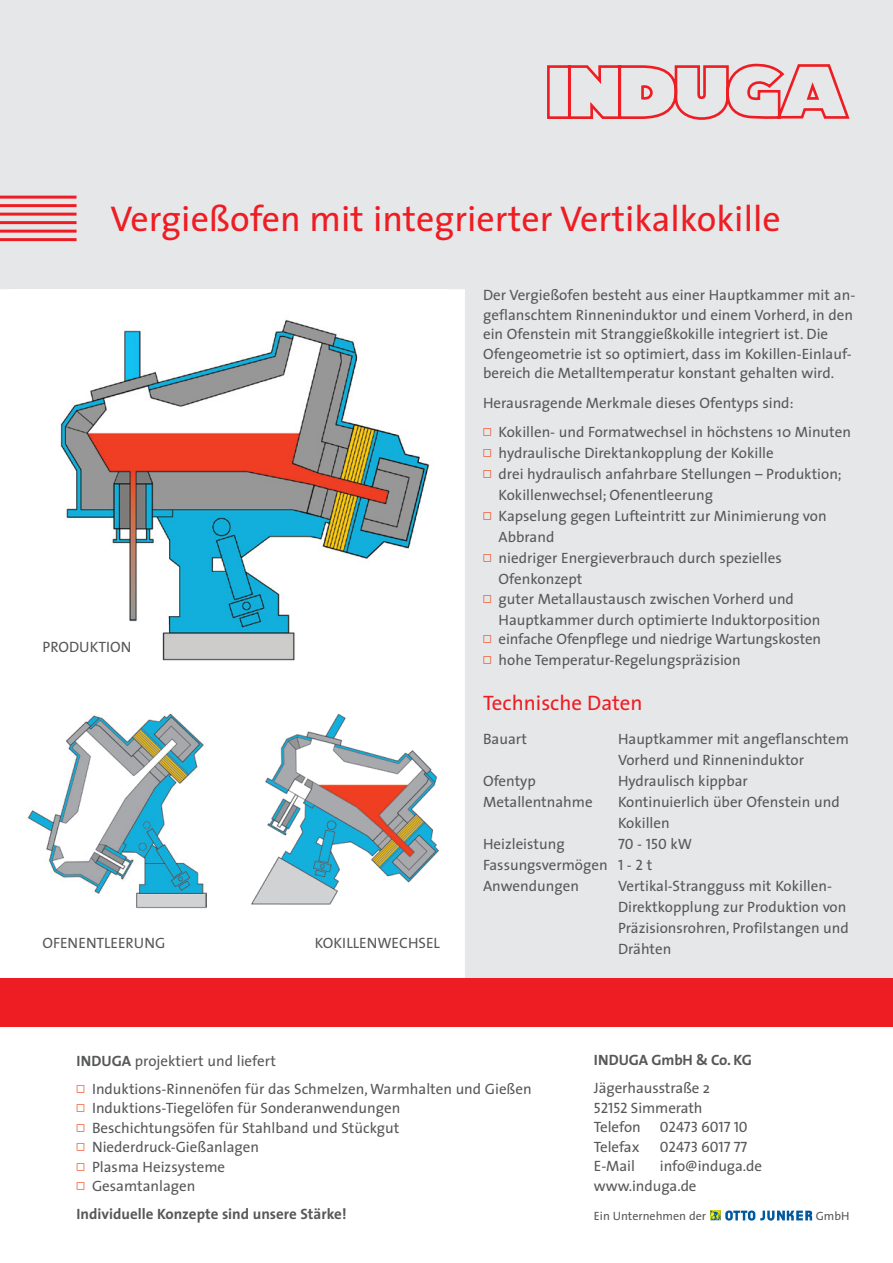
<style>
.page{position:relative;width:893px;height:1263px;background:#fff}
.page>*{position:absolute;margin:0;border:0;box-sizing:border-box;transform-origin:0 0}
.t1{font:36px "The Sans";color:#ee1d23}
.t2{font:21px "The Sans";color:#ee1d23}
.t3{font:15px/19.5px "The Sans";color:#57585a}
.t4{font:700 15px "The Sans";color:#57585a}
.t5{font:15px "The Sans Caps";letter-spacing:-.005em;color:#57585a}
.t6{font:12px "The Sans";color:#57585a}
.s1{font-family:"Universal Newswith Comm Pi";color:#f04d22}
.s2{font-family:"The Sans"}
.s3{font-family:"The Sans Caps"}
.s4{font-weight:700}
</style>
<div class="page">
<div style="left:0;top:0;width:893px;height:1000px;background:#e6e7e9"></div>
<hr style="left:0;top:196px;width:77px;height:3px;background:#ee1d23">
<hr style="left:0;top:204px;width:77px;height:3px;background:#ee1d23">
<hr style="left:0;top:213px;width:77px;height:3px;background:#ee1d23">
<hr style="left:0;top:221px;width:77px;height:3px;background:#ee1d23">
<hr style="left:0;top:230px;width:77px;height:3px;background:#ee1d23">
<hr style="left:0;top:238px;width:77px;height:3px;background:#ee1d23">
<svg style="left:547px;top:64px;width:303px;height:56px"></svg>
<div style="left:3px;top:292px;width:459px;height:683px;background:#fff"></div>
<div style="left:0;top:289px;width:465px;height:689px;border:7px solid #fff"></div>
<img style="left:60px;top:319px;width:370px;height:342px">
<svg style="left:0;top:697px;width:207px;height:238px"></svg>
<img style="left:251px;top:713px;width:188px;height:192px">
<svg style="left:710px;top:1210px;width:102px;height:11px"></svg>
<div style="left:0;top:978px;width:893px;height:48px;background:#ee1d23"></div>
<h1 class="t1" style="left:111px;top:189px;width:672px">Vergießofen mit integrierter Vertikalkokille</h1>
<p class="t3" style="left:43px;top:637px;width:90px">PRODUKTION</p>
<p class="t3" style="left:43px;top:933px;width:124px">OFENENTLEERUNG</p>
<p class="t3" style="left:315px;top:933px;width:127px">KOKILLENWECHSEL</p>
<p class="t3" style="left:483px;top:285px;width:374px">Der Vergießofen besteht aus einer Hauptkammer mit an&shy;geflanschtem Rinneninduktor und einem Vorherd, in den ein Ofenstein mit Stranggießkokille integriert ist. Die Ofengeometrie ist so optimiert, dass im Kokillen-Einlauf&shy;bereich die Metalltemperatur konstant gehalten wird.</p>
<p class="t3" style="left:483px;top:387px;width:369px;line-height:29.5px">Herausragende Merkmale dieses Ofentyps sind:<br><span class="s1">▫</span> Kokillen- und Formatwechsel in höchstens 10 Minuten</p>
<p class="t3" style="left:483px;top:443px;width:292px"><span class="s1">▫</span> hydraulische Direktankopplung der Kokille</p>
<p class="t3" style="left:483px;top:464px;width:360px"><span class="s1">▫</span> drei hydraulisch anfahrbare Stellungen – Produktion;</p>
<p class="t3" style="left:499px;top:485px;width:216px">Kokillenwechsel; Ofenentleerung</p>
<p class="t3" style="left:483px;top:506px;width:345px"><span class="s1">▫</span> Kapselung gegen Lufteintritt zur Minimierung von</p>
<p class="t3" style="left:499px;top:527px;width:57px">Abbrand</p>
<p class="t3" style="left:483px;top:548px;width:300px"><span class="s1">▫</span> niedriger Energieverbrauch durch spezielles</p>
<p class="t3" style="left:499px;top:569px;width:85px">Ofenkonzept</p>
<p class="t3" style="left:499px;top:588px;width:323px;line-height:21px;text-indent:-16px"><span class="s1">▫</span> guter Metallaustausch zwischen Vorherd und<br>Hauptkammer durch optimierte Induktorposition</p>
<p class="t3" style="left:483px;top:628px;width:340px;line-height:21px"><span class="s1">▫</span> einfache Ofenpflege und niedrige Wartungskosten <span class="s1">▫</span> hohe Temperatur-Regelungspräzision</p>
<h2 class="t2" style="left:483px;top:686px;width:161px">Technische Daten</h2>
<p class="t3" style="left:483px;top:729px;width:45px">Bauart</p>
<p class="t3" style="left:618px;top:728px;width:232px;line-height:21px">Hauptkammer mit angeflanschtem<br>Vorherd und Rinneninduktor</p>
<p class="t3" style="left:483px;top:771px;width:54px">Ofentyp</p>
<p class="t3" style="left:618px;top:771px;width:131px">Hydraulisch kippbar</p>
<p class="t3" style="left:483px;top:792px;width:111px">Metallentnahme</p>
<p class="t3" style="left:618px;top:791px;width:223px;line-height:21px">Kontinuierlich über Ofenstein und<br>Kokillen</p>
<p class="t3" style="left:483px;top:834px;width:83px">Heizleistung</p>
<p class="t5" style="left:618px;top:831px;width:75px">70 - 150 <span class="s2">kW</span></p>
<p class="t3" style="left:483px;top:854px;width:171px;line-height:21px">Fassungsvermögen <span class="s3">1 - 2</span> t<br>Anwendungen</p>
<p class="t3" style="left:618px;top:875px;width:232px;line-height:21px">Vertikal-Strangguss mit Kokillen-<br>Direktkopplung zur Produktion von<br>Präzisionsrohren, Profilstangen und<br>Drähten</p>
<p class="t3" style="left:77px;top:1046px;width:457px;line-height:28px"><span class="s4">INDUGA</span> projektiert und liefert<br><span class="s1">▫</span> Induktions-Rinnenöfen für das Schmelzen, Warmhalten und Gießen</p>
<p class="t3" style="left:77px;top:1098px;width:325px"><span class="s1">▫</span> Induktions-Tiegelöfen für Sonderanwendungen <span class="s1">▫</span> Beschichtungsöfen für Stahlband und Stückgut <span class="s1">▫</span> Niederdruck-Gießanlagen<br><span class="s1">▫</span> Plasma Heizsysteme<br><span class="s1">▫</span> Gesamtanlagen</p>
<p class="t4" style="left:77px;top:1201px;width:272px">Individuelle Konzepte sind unsere Stärke!</p>
<p class="t4" style="left:594px;top:1048px;width:160px">INDUGA GmbH &amp; Co. KG</p>
<p class="t3" style="left:594px;top:1078px;width:118px">Jägerhausstraße 2<br><span class="s3">52152</span> Simmerath<br>Telefon</p>
<p class="t5" style="left:660px;top:1115px;width:89px">02473 6017 10</p>
<p class="t3" style="left:594px;top:1137px;width:47px">Telefax</p>
<p class="t5" style="left:660px;top:1134px;width:89px">02473 6017 77</p>
<p class="t3" style="left:594px;top:1156px;width:43px">E-Mail</p>
<p class="t3" style="left:594px;top:1156px;width:170px;text-indent:66px">info@induga.de www.induga.de</p>
<p class="t6" style="left:594px;top:1206px;width:114px">Ein Unternehmen der</p>
<p class="t6" style="left:816px;top:1206px;width:35px">GmbH</p>
</div>
